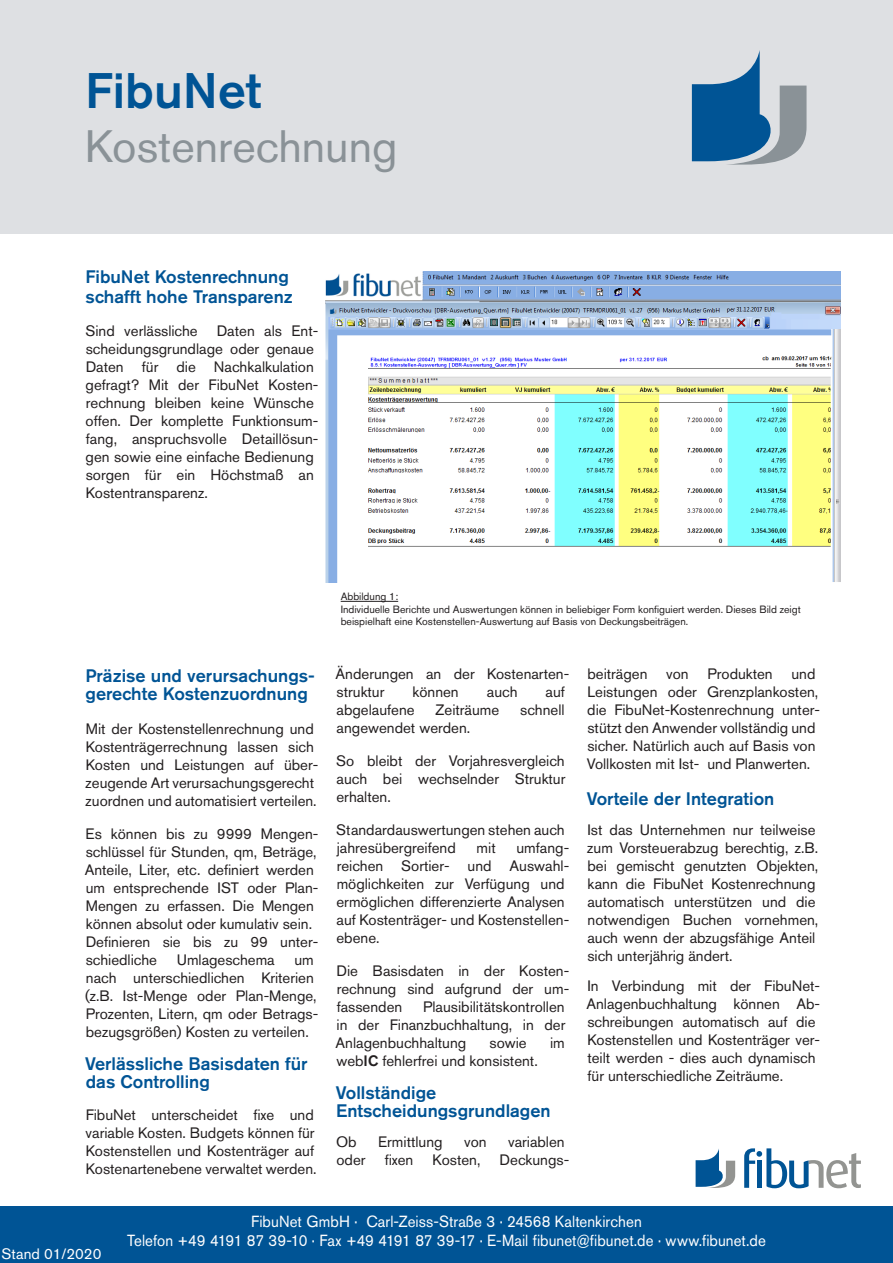
<style>
.page{position:relative;width:893px;height:1263px;background:#fff}
.page>*{position:absolute;margin:0;border:0;box-sizing:border-box;transform-origin:0 0}
.head_light{font:500 49.5px "Akzidenz Grotesk BE";color:#005495}
.head_light-2{font:45px "Akzidenz Grotesk BE";color:#8a9297}
.t1{font:500 18px/18px "Akzidenz Grotesk BE";color:#005495}
.t2{font:16.05px/19.2px "Akzidenz Grotesk BE";letter-spacing:.005em;color:#fff;text-align:center;scale:.94 1}
.t3{font:15px/18px "Akzidenz Grotesk BE";color:#231f20}
.t4{font:15px "Akzidenz Grotesk BE";color:#fff}
.t5{font:10.5px/12.6px "Akzidenz Grotesk BE";color:#231f20}
.s1{font-weight:500}
</style>
<div class="page">
<div style="left:0;top:1206px;width:893px;height:57px;background:#005495"></div>
<svg style="left:744px;top:1148px;width:117px;height:40px"></svg>
<svg style="left:696px;top:1149px;width:39px;height:39px"></svg>
<div style="left:0;top:0;width:893px;height:234px;background:#dee0e3"></div>
<svg style="left:692px;top:50px;width:114px;height:115px"></svg>
<hr style="left:341px;top:601px;width:57px;height:1px;background:#231f20">
<img style="left:325px;top:272px;width:516px;height:311px">
<p class="head_light" style="left:85px;top:60px;width:178px">FibuNet</p>
<p class="head_light-2" style="left:85px;top:120px;width:314px">Kostenrechnung</p>
<p class="t1" style="left:85px;top:267px;width:209px;line-height:19.5px">FibuNet Kostenrechnung schafft hohe Transparenz</p>
<p class="t3" style="left:85px;top:321px;width:114px">Sind verlässliche</p>
<p class="t3" style="left:86px;top:321px;width:234px;text-indent:131px">Daten als Ent&shy;scheidungsgrundlage oder genaue<br>Daten für die Nachkalkulation gefragt? Mit der FibuNet Kosten&shy;rechnung bleiben keine Wünsche offen. Der komplette Funktionsum&shy;fang, anspruchsvolle Detaillösun&shy;gen sowie eine einfache Bedienung sorgen für ein Höchstmaß an<br>Kostentransparenz.</p>
<p class="t1" style="left:85px;top:666px;width:231px">Präzise und verursachungs&shy;gerechte Kostenzuordnung</p>
<p class="t3" style="left:86px;top:720px;width:234px">Mit der Kostenstellenrechnung und Kostenträgerrechnung lassen sich Kosten und Leistungen auf über&shy;zeugende Art verursachungsgerecht zuordnen und automatisiert verteilen.</p>
<p class="t3" style="left:85px;top:825px;width:235px">Es können bis zu 9999 Mengen&shy;schlüssel für Stunden, qm, Beträge, Anteile, Liter, etc. definiert werden um entsprechende IST oder Plan-Mengen zu erfassen. Die Mengen können absolut oder kumulativ sein.</p>
<p class="t3" style="left:86px;top:933px;width:234px">Definieren sie bis zu 99 unter&shy;schiedliche</p>
<p class="t3" style="left:177px;top:951px;width:100px">Umlageschema</p>
<p class="t3" style="left:85px;top:951px;width:235px;text-indent:209px">um nach unterschiedlichen Kriterien (z.B. Ist-Menge oder Plan-Menge,<br>Prozenten, Litern, qm oder Betrags&shy;bezugsgrößen) Kosten zu verteilen.</p>
<p class="t1" style="left:85px;top:1054px;width:224px">Verlässliche Basisdaten für das Controlling</p>
<p class="t3" style="left:86px;top:1105px;width:233px">FibuNet unterscheidet fixe und variable Kosten. Budgets können für Kostenstellen und Kostenträger auf Kostenartenebene verwaltet werden.</p>
<p class="t5" style="left:341px;top:590px;width:59px">Abbildung 1:</p>
<p class="t5" style="left:341px;top:603px;width:462px">Individuelle Berichte und Auswertungen können in beliebiger Form konfiguiert werden. Dieses Bild zeigt beispielhaft eine Kostenstellen-Auswertung auf Basis von Deckungsbeiträgen.</p>
<p class="t3" style="left:336px;top:665px;width:235px">Änderungen an der Kostenarten&shy;struktur</p>
<p class="t3" style="left:412px;top:683px;width:48px">können</p>
<p class="t3" style="left:487px;top:683px;width:32px">auch</p>
<p class="t3" style="left:546px;top:683px;width:21px">auf</p>
<p class="t3" style="left:337px;top:701px;width:80px">abgelaufene</p>
<p class="t3" style="left:436px;top:701px;width:65px">Zeiträume</p>
<p class="t3" style="left:520px;top:701px;width:46px">schnell</p>
<p class="t3" style="left:337px;top:719px;width:135px">angewendet werden.</p>
<p class="t3" style="left:336px;top:752px;width:231px;text-align:justify">So bleibt der Vorjahresvergleich auch bei wechselnder Struktur erhalten.</p>
<p class="t3" style="left:336px;top:821px;width:230px">Standardauswertungen stehen auch jahresübergreifend</p>
<p class="t3" style="left:477px;top:839px;width:21px">mit</p>
<p class="t3" style="left:336px;top:839px;width:234px;text-indent:180px">umfang&shy;reichen Sortier- und Auswahl&shy;möglichkeiten zur Verfügung und ermöglichen differenzierte Analysen auf Kostenträger- und Kostenstellen&shy;ebene.</p>
<p class="t3" style="left:336px;top:962px;width:234px;text-align:justify">Die Basisdaten in der Kosten&shy;rechnung sind aufgrund der um&shy;fassenden</p>
<p class="t3" style="left:336px;top:998px;width:231px;text-align:justify;text-indent:88px">Plausibilitätskontrollen in der Finanzbuchhaltung, in der Anlagenbuchhaltung</p>
<p class="t3" style="left:489px;top:1034px;width:39px">sowie</p>
<p class="t3" style="left:550px;top:1034px;width:16px">im</p>
<p class="t3" style="left:336px;top:1052px;width:203px">web<span class="s1">IC</span> fehlerfrei und konsistent.</p>
<p class="t1" style="left:336px;top:1084px;width:216px">Vollständige<br>Entscheidungsgrundlagen</p>
<p class="t3" style="left:336px;top:1133px;width:22px">Ob</p>
<p class="t3" style="left:378px;top:1133px;width:66px">Ermittlung</p>
<p class="t3" style="left:464px;top:1133px;width:24px">von</p>
<p class="t3" style="left:508px;top:1133px;width:58px">variablen</p>
<p class="t3" style="left:336px;top:1151px;width:31px">oder</p>
<p class="t3" style="left:385px;top:1151px;width:30px">fixen</p>
<p class="t3" style="left:433px;top:1151px;width:49px">Kosten,</p>
<p class="t3" style="left:500px;top:1151px;width:71px">Deckungs-</p>
<p class="t3" style="left:587px;top:665px;width:235px">beiträgen von Produkten und Leistungen oder Grenzplankosten, die FibuNet-Kostenrechnung unter&shy;stützt den Anwender vollständig und sicher. Natürlich auch auf Basis von Vollkosten mit Ist- und Planwerten.</p>
<p class="t1" style="left:587px;top:790px;width:189px">Vorteile der Integration</p>
<p class="t3" style="left:587px;top:821px;width:233px">Ist das Unternehmen nur teilweise zum Vorsteuerabzug berechtig, z.B. bei gemischt genutzten Objekten, kann die FibuNet Kostenrechnung automatisch unterstützen und die notwendigen Buchen vornehmen, auch wenn der abzugsfähige Anteil sich unterjährig ändert.</p>
<p class="t3" style="left:586px;top:977px;width:235px">In Verbindung mit der FibuNet-Anlagenbuchhaltung können Ab&shy;schreibungen automatisch auf die Kostenstellen und Kostenträger ver&shy;teilt werden - dies auch dynamisch für unterschiedliche Zeiträume.</p>
<p class="t4" style="left:2px;top:1244px;width:101px">Stand 01/2020</p>
<p class="t2" style="left:127px;top:1212px;width:681px">FibuNet GmbH · Carl-Zeiss-Straße 3 · 24568 Kaltenkirchen<br>Telefon +49 4191 87 39-10 · Fax +49 4191 87 39-17 · E-Mail fibunet@fibunet.de · www.fibunet.de</p>
</div>
